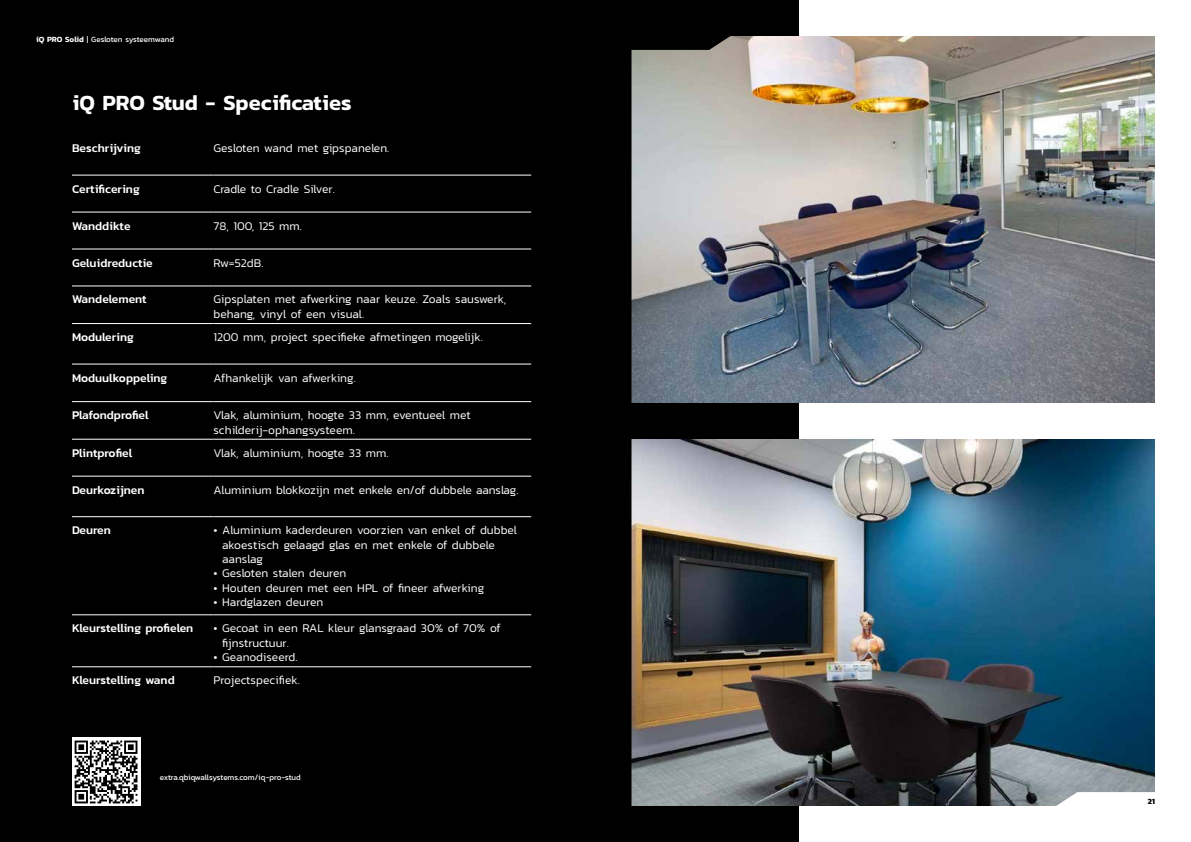
<style>
.page{position:relative;width:1191px;height:842px;background:#fff}
.page>*{position:absolute;margin:0;border:0;box-sizing:border-box;transform-origin:0 0}
.t1{font:600 22px "Kanit";color:#fff}
.t2{font:300 12px/14.4px "Kanit";color:#fff}
.t3{font:500 12px "Kanit";color:#fff}
.t4{font:300 12px "Kanit";letter-spacing:-.025em;color:#fff}
.t5{font:8px "Kanit";color:#fff}
.t6{font:700 8px "Kanit";color:#000}
.s1{font-weight:600}
</style>
<div class="page">
<div style="left:0;top:0;width:798px;height:842px;background:#000"></div>
<img style="left:631px;top:439px;width:524px;height:367px">
<img style="left:631px;top:36px;width:524px;height:367px">
<hr style="left:72px;top:175px;width:141px;height:1px;background:#fff">
<hr style="left:213px;top:175px;width:318px;height:1px;background:#fff">
<hr style="left:72px;top:212px;width:141px;height:1px;background:#fff">
<hr style="left:213px;top:212px;width:318px;height:1px;background:#fff">
<hr style="left:72px;top:249px;width:141px;height:1px;background:#fff">
<hr style="left:213px;top:249px;width:318px;height:1px;background:#fff">
<hr style="left:72px;top:286px;width:141px;height:1px;background:#fff">
<hr style="left:213px;top:286px;width:318px;height:1px;background:#fff">
<hr style="left:72px;top:323px;width:141px;height:1px;background:#fff">
<hr style="left:213px;top:323px;width:318px;height:1px;background:#fff">
<hr style="left:72px;top:364px;width:141px;height:1px;background:#fff">
<hr style="left:213px;top:364px;width:318px;height:1px;background:#fff">
<hr style="left:72px;top:401px;width:141px;height:1px;background:#fff">
<hr style="left:213px;top:401px;width:318px;height:1px;background:#fff">
<hr style="left:72px;top:439px;width:141px;height:1px;background:#fff">
<hr style="left:213px;top:439px;width:318px;height:1px;background:#fff">
<hr style="left:72px;top:476px;width:141px;height:1px;background:#fff">
<hr style="left:213px;top:476px;width:318px;height:1px;background:#fff">
<hr style="left:72px;top:516px;width:141px;height:1px;background:#fff">
<hr style="left:213px;top:516px;width:318px;height:1px;background:#fff">
<hr style="left:72px;top:615px;width:141px;height:1px;background:#fff">
<hr style="left:213px;top:615px;width:318px;height:1px;background:#fff">
<hr style="left:72px;top:667px;width:141px;height:1px;background:#fff">
<hr style="left:213px;top:667px;width:318px;height:1px;background:#fff">
<svg style="left:72px;top:738px;width:68px;height:68px"></svg>
<svg style="left:75px;top:740px;width:62px;height:63px"></svg>
<p class="t5" style="left:36px;top:34px;width:140px"><span class="s1">iQ PRO Solid</span> | Gesloten systeemwand</p>
<h1 class="t1" style="left:72px;top:85px;width:281px">iQ PRO Stud - Specificaties</h1>
<p class="t3" style="left:72px;top:139px;width:70px">Beschrijving</p>
<p class="t2" style="left:213px;top:141px;width:177px">Gesloten wand met gipspanelen.</p>
<p class="t3" style="left:72px;top:180px;width:69px">Certificering</p>
<p class="t4" style="left:213px;top:180px;width:123px">Cradle to Cradle Silver.</p>
<p class="t3" style="left:72px;top:216px;width:60px">Wanddikte</p>
<p class="t2" style="left:213px;top:218px;width:90px">78, 100, 125 mm.</p>
<p class="t3" style="left:72px;top:253px;width:82px">Geluidreductie</p>
<p class="t2" style="left:213px;top:255px;width:51px">Rw=52dB.</p>
<p class="t3" style="left:72px;top:290px;width:76px">Wandelement</p>
<p class="t2" style="left:213px;top:292px;width:294px">Gipsplaten met afwerking naar keuze. Zoals sauswerk, behang, vinyl of een visual.</p>
<p class="t3" style="left:72px;top:328px;width:63px">Modulering</p>
<p class="t2" style="left:213px;top:330px;width:271px">1200 mm, project specifieke afmetingen mogelijk.</p>
<p class="t3" style="left:72px;top:368px;width:97px">Moduulkoppeling</p>
<p class="t2" style="left:213px;top:370px;width:144px">Afhankelijk van afwerking.</p>
<p class="t3" style="left:72px;top:406px;width:78px">Plafondprofiel</p>
<p class="t2" style="left:213px;top:408px;width:259px">Vlak, aluminium, hoogte 33 mm, eventueel met schilderij-ophangsysteem.</p>
<p class="t3" style="left:72px;top:444px;width:62px">Plintprofiel</p>
<p class="t2" style="left:213px;top:445px;width:176px">Vlak, aluminium, hoogte 33 mm.</p>
<p class="t3" style="left:72px;top:481px;width:74px">Deurkozijnen</p>
<p class="t2" style="left:213px;top:482px;width:306px">Aluminium blokkozijn met enkele en/of dubbele aanslag.</p>
<p class="t3" style="left:72px;top:521px;width:40px">Deuren</p>
<p class="t2" style="left:222px;top:523px;width:296px;text-indent:-9px">• Aluminium kaderdeuren voorzien van enkel of dubbel akoestisch gelaagd glas en met enkele of dubbele aanslag</p>
<p class="t2" style="left:213px;top:566px;width:134px">• Gesloten stalen deuren</p>
<p class="t2" style="left:213px;top:580px;width:272px">• Houten deuren met een HPL of fineer afwerking</p>
<p class="t2" style="left:213px;top:595px;width:111px">• Hardglazen deuren</p>
<p class="t3" style="left:72px;top:619px;width:123px">Kleurstelling profielen</p>
<p class="t2" style="left:222px;top:621px;width:280px;text-indent:-9px">• Gecoat in een RAL kleur glansgraad 30% of 70% of fijnstructuur.</p>
<p class="t2" style="left:213px;top:650px;width:85px">• Geanodiseerd.</p>
<p class="t3" style="left:72px;top:671px;width:104px">Kleurstelling wand</p>
<p class="t2" style="left:213px;top:673px;width:88px">Projectspecifiek.</p>
<p class="t5" style="left:160px;top:772px;width:142px">extra.qbiqwallsystems.com/iq-pro-stud</p>
<p class="t6" style="left:1147px;top:795px;width:9px">21</p>
</div>
